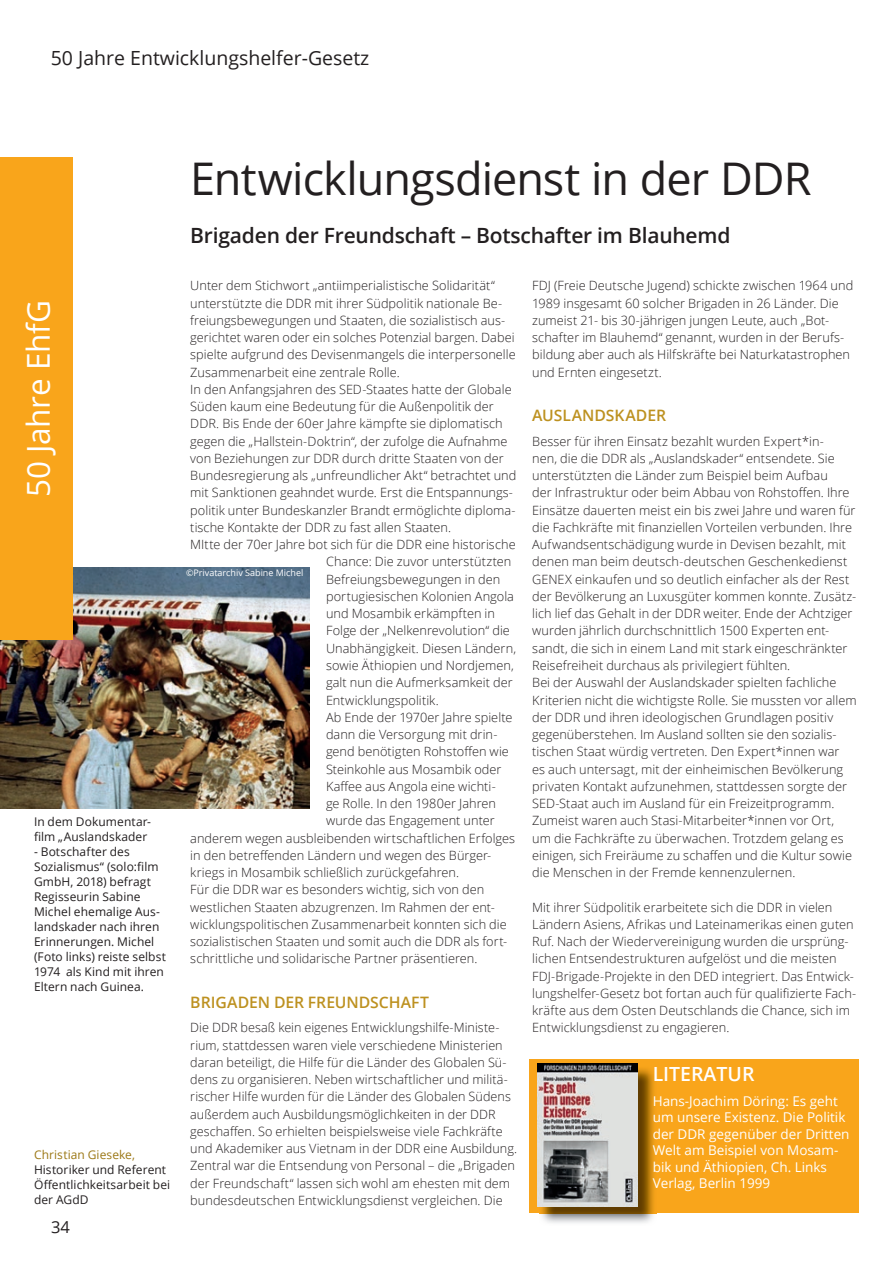
<style>
.page{position:relative;width:893px;height:1263px;background:#fff}
.page>*{position:absolute;margin:0;border:0;box-sizing:border-box;transform-origin:0 0}
.t1{font:45px "Open Sans";letter-spacing:-.02em;color:#231f20}
.t2{font:31.5px "Open Sans";letter-spacing:-.01em;color:#fff}
.t3{font:600 21px "Open Sans";letter-spacing:-.01em;color:#231f20}
.t4{font:19.5px "Open Sans";color:#231f20}
.t5{font:600 19.5px "Open Sans";color:#fff}
.t6{font:16.5px "Open Sans";color:#231f20}
.t7{font:600 15.75px "Open Sans";letter-spacing:-.005em;color:#bd9120}
.t8{font:13.5px/16.5px "Open Sans";color:#fff}
.t9{font:300 12.75px/17.2px "Open Sans";color:#231f20}
.t10{font:12px/15px "Open Sans";letter-spacing:.005em;color:#231f20}
.t11{font:12px "Open Sans";letter-spacing:.01em;color:#9c7816}
.t12{font:9px "Open Sans";color:#fff}
</style>
<div class="page">
<img style="left:0;top:568px;width:309px;height:241px">
<div style="left:530px;top:1059px;width:329px;height:154px;background:#f9a51b"></div>
<div style="left:0;top:157px;width:72px;height:483px;background:#f9a51b"></div>
<img style="left:539px;top:1066px;width:117px;height:157px">
<img style="left:537px;top:1063px;width:100px;height:143px">
<h3 class="t4" style="left:51px;top:44px;width:320px">50 Jahre Entwicklungshelfer-Gesetz</h3>
<h2 class="t2" style="left:17px;top:497px;width:199px;rotate:-90deg">50 Jahre EhfG</h2>
<p class="t10" style="left:34px;top:814px;width:118px">In dem Dokumentar&shy;film „Auslandskader</p>
<p class="t10" style="left:34px;top:844px;width:133px">- Botschafter des<br>Sozialismus“ (solo:film<br>GmbH, 2018) befragt<br>Regisseurin Sabine<br>Michel ehemalige Aus&shy;landskader nach ihren<br>Erinnerungen. Michel (Foto links) reiste selbst<br>1974 als Kind mit ihren<br>Eltern nach Guinea.</p>
<p class="t11" style="left:34px;top:1146px;width:103px">Christian Gieseke,</p>
<p class="t10" style="left:34px;top:1162px;width:138px">Historiker und Referent<br>Öffentlichkeitsarbeit bei der AGdD</p>
<p class="t6" style="left:51px;top:1216px;width:20px">34</p>
<h1 class="t1" style="left:190px;top:148px;width:623px">Entwicklungsdienst in der DDR</h1>
<h3 class="t3" style="left:190px;top:221px;width:542px">Brigaden der Freundschaft – Botschafter im Blauhemd</h3>
<p class="t9" style="left:190px;top:277px;width:306px">Unter dem Stichwort „antiimperialistische Solidarität“</p>
<p class="t9" style="left:190px;top:294px;width:313px">unterstützte die DDR mit ihrer Südpolitik nationale Be-</p>
<p class="t9" style="left:190px;top:311px;width:316px">freiungsbewegungen und Staaten, die sozialistisch aus-</p>
<p class="t9" style="left:190px;top:329px;width:326px">gerichtet waren oder ein solches Potenzial bargen. Dabei</p>
<p class="t9" style="left:190px;top:346px;width:327px">spielte aufgrund des Devisenmangels die interpersonelle</p>
<p class="t9" style="left:190px;top:363px;width:211px">Zusammenarbeit eine zentrale Rolle.</p>
<p class="t9" style="left:190px;top:380px;width:323px">In den Anfangsjahren des SED-Staates hatte der Globale</p>
<p class="t9" style="left:190px;top:398px;width:305px">Süden kaum eine Bedeutung für die Außenpolitik der</p>
<p class="t9" style="left:190px;top:415px;width:314px">DDR. Bis Ende der 60er Jahre kämpfte sie diplomatisch</p>
<p class="t9" style="left:190px;top:432px;width:319px">gegen die „Hallstein-Doktrin“, der zufolge die Aufnahme</p>
<p class="t9" style="left:190px;top:449px;width:315px">von Beziehungen zur DDR durch dritte Staaten von der</p>
<p class="t9" style="left:190px;top:467px;width:328px">Bundesregierung als „unfreundlicher Akt“ betrachtet und</p>
<p class="t9" style="left:190px;top:484px;width:324px">mit Sanktionen geahndet wurde. Erst die Entspannungs-</p>
<p class="t9" style="left:190px;top:501px;width:327px">politik unter Bundeskanzler Brandt ermöglichte diploma-</p>
<p class="t9" style="left:190px;top:518px;width:262px">tische Kontakte der DDR zu fast allen Staaten.</p>
<p class="t9" style="left:190px;top:536px;width:327px">MItte der 70er Jahre bot sich für die DDR eine historische</p>
<p class="t9" style="left:326px;top:553px;width:187px">Chance: Die zuvor unterstützten</p>
<p class="t9" style="left:326px;top:570px;width:176px">Befreiungsbewegungen in den</p>
<p class="t9" style="left:326px;top:587px;width:189px">portugiesischen Kolonien Angola</p>
<p class="t9" style="left:326px;top:605px;width:171px">und Mosambik erkämpften in</p>
<p class="t9" style="left:326px;top:622px;width:185px">Folge der „Nelkenrevolution“ die</p>
<p class="t9" style="left:326px;top:639px;width:192px">Unabhängigkeit. Diesen Ländern,</p>
<p class="t9" style="left:326px;top:656px;width:189px">sowie Äthiopien und Nordjemen,</p>
<p class="t9" style="left:326px;top:674px;width:188px">galt nun die Aufmerksamkeit der</p>
<p class="t9" style="left:326px;top:691px;width:114px">Entwicklungspolitik.</p>
<p class="t9" style="left:326px;top:708px;width:188px">Ab Ende der 1970er Jahre spielte</p>
<p class="t9" style="left:326px;top:725px;width:173px">dann die Versorgung mit drin-</p>
<p class="t9" style="left:326px;top:743px;width:184px">gend benötigten Rohstoffen wie</p>
<p class="t9" style="left:326px;top:760px;width:177px">Steinkohle aus Mosambik oder</p>
<p class="t9" style="left:326px;top:777px;width:171px">Kaffee aus Angola eine wichti-</p>
<p class="t9" style="left:326px;top:794px;width:172px">ge Rolle. In den 1980er Jahren</p>
<p class="t9" style="left:326px;top:812px;width:170px">wurde das Engagement unter</p>
<p class="t9" style="left:190px;top:829px;width:326px">anderem wegen ausbleibenden wirtschaftlichen Erfolges</p>
<p class="t9" style="left:190px;top:846px;width:303px">in den betreffenden Ländern und wegen des Bürger-</p>
<p class="t9" style="left:190px;top:863px;width:270px">kriegs in Mosambik schließlich zurückgefahren.</p>
<p class="t9" style="left:190px;top:881px;width:295px">Für die DDR war es besonders wichtig, sich von den</p>
<p class="t9" style="left:190px;top:898px;width:306px">westlichen Staaten abzugrenzen. Im Rahmen der ent-</p>
<p class="t9" style="left:190px;top:915px;width:318px">wicklungspolitischen Zusammenarbeit konnten sich die</p>
<p class="t9" style="left:190px;top:932px;width:318px">sozialistischen Staaten und somit auch die DDR als fort-</p>
<p class="t9" style="left:190px;top:950px;width:289px">schrittliche und solidarische Partner präsentieren.</p>
<p class="t7" style="left:190px;top:991px;width:240px">BRIGADEN DER FREUNDSCHAFT</p>
<p class="t9" style="left:190px;top:1019px;width:328px">Die DDR besaß kein eigenes Entwicklungshilfe-Ministe&shy;rium, stattdessen waren viele verschiedene Ministerien daran beteiligt, die Hilfe für die Länder des Globalen Sü&shy;dens zu organisieren. Neben wirtschaftlicher und militä&shy;rischer Hilfe wurden für die Länder des Globalen Südens außerdem auch Ausbildungsmöglichkeiten in der DDR geschaffen. So erhielten beispielsweise viele Fachkräfte und Akademiker aus Vietnam in der DDR eine Ausbildung.<br>Zentral war die Entsendung von Personal – die „Brigaden der Freundschaft“ lassen sich wohl am ehesten mit dem bundesdeutschen Entwicklungsdienst vergleichen. Die</p>
<p class="t9" style="left:532px;top:277px;width:323px">FDJ (Freie Deutsche Jugend) schickte zwischen 1964 und 1989 insgesamt 60 solcher Brigaden in 26 Länder. Die zumeist 21- bis 30-jährigen jungen Leute, auch „Bot&shy;schafter im Blauhemd“ genannt, wurden in der Berufs&shy;bildung aber auch als Hilfskräfte bei Naturkatastrophen und Ernten eingesetzt.</p>
<p class="t7" style="left:532px;top:405px;width:135px">AUSLANDSKADER</p>
<p class="t9" style="left:532px;top:432px;width:326px">Besser für ihren Einsatz bezahlt wurden Expert*in-<br>nen, die die DDR als „Auslandskader“ entsendete. Sie unterstützten die Länder zum Beispiel beim Aufbau<br>der Infrastruktur oder beim Abbau von Rohstoffen. Ihre Einsätze dauerten meist ein bis zwei Jahre und waren für die Fachkräfte mit finanziellen Vorteilen verbunden. Ihre Aufwandsentschädigung wurde in Devisen bezahlt, mit denen man beim deutsch-deutschen Geschenkedienst GENEX einkaufen und so deutlich einfacher als der Rest der Bevölkerung an Luxusgüter kommen konnte. Zusätz&shy;lich lief das Gehalt in der DDR weiter. Ende der Achtziger wurden jährlich durchschnittlich 1500 Experten ent&shy;sandt, die sich in einem Land mit stark eingeschränkter Reisefreiheit durchaus als privilegiert fühlten.<br>Bei der Auswahl der Auslandskader spielten fachliche Kriterien nicht die wichtigste Rolle. Sie mussten vor allem der DDR und ihren ideologischen Grundlagen positiv gegenüberstehen. Im Ausland sollten sie den sozialis&shy;tischen Staat würdig vertreten. Den Expert*innen war<br>es auch untersagt, mit der einheimischen Bevölkerung privaten Kontakt aufzunehmen, stattdessen sorgte der SED-Staat auch im Ausland für ein Freizeitprogramm.<br>Zumeist waren auch Stasi-Mitarbeiter*innen vor Ort,<br>um die Fachkräfte zu überwachen. Trotzdem gelang es einigen, sich Freiräume zu schaffen und die Kultur sowie die Menschen in der Fremde kennenzulernen.</p>
<p class="t9" style="left:532px;top:898px;width:325px">Mit ihrer Südpolitik erarbeitete sich die DDR in vielen Ländern Asiens, Afrikas und Lateinamerikas einen guten Ruf. Nach der Wiedervereinigung wurden die ursprüng&shy;lichen Entsendestrukturen aufgelöst und die meisten FDJ-Brigade-Projekte in den DED integriert. Das Entwick&shy;lungshelfer-Gesetz bot fortan auch für qualifizierte Fach&shy;kräfte aus dem Osten Deutschlands die Chance, sich im Entwicklungsdienst zu engagieren.</p>
<p class="t12" style="left:186px;top:567px;width:119px">©Privatarchiv Sabine Michel</p>
<h3 class="t5" style="left:653px;top:1060px;width:103px">LITERATUR</h3>
<p class="t8" style="left:653px;top:1092px;width:198px">Hans-Joachim Döring: Es geht um unsere Existenz. Die Politik der DDR gegenüber der Dritten<br>Welt am Beispiel von Mosam&shy;bik und Äthiopien, Ch. Links<br>Verlag, Berlin 1999</p>
</div>
